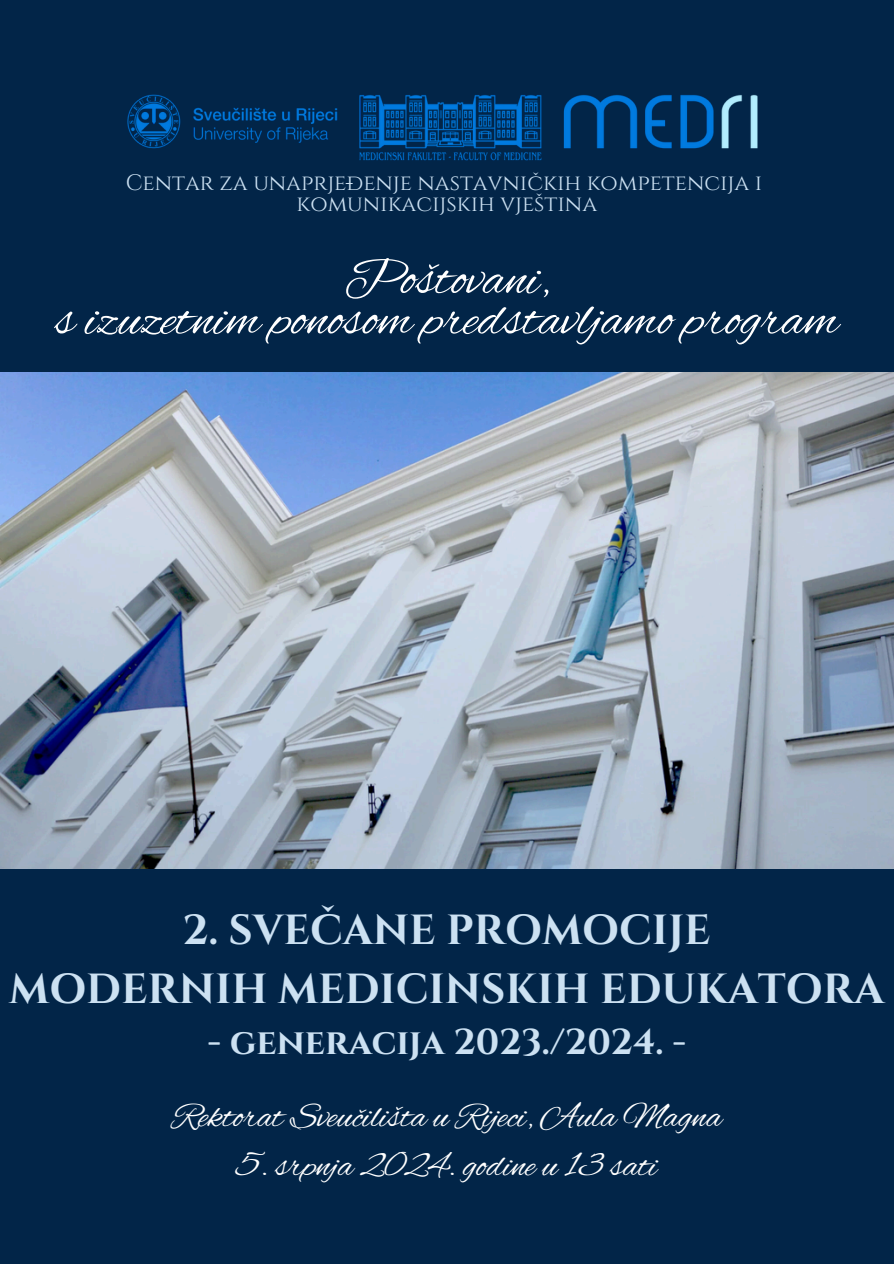
<style>
.page{position:relative;width:894px;height:1264px;background:#fff}
.page>*{position:absolute;margin:0;border:0;box-sizing:border-box;transform-origin:0 0}
.t1{font:54px/40.5px "Alex Brush";color:#fff;text-align:center}
.t2{font:700 42px/58.5px "Cinzel";color:#cce1f2;text-align:center}
.t3{font:36px "Alex Brush";color:#fff}
.t4{font:700 36px "Cinzel";color:#cce1f2}
.t5{font:22.35px "Cinzel";color:#cce1f2}
</style>
<div class="page">
<div style="left:0;top:0;width:893px;height:1263px;background:#022548"></div>
<img style="left:127px;top:94px;width:631px;height:67px">
<img style="left:0;top:373px;width:893px;height:495px">
<h1 class="t5" style="left:126px;top:168px;width:638px">CENTAR ZA UNAPRJEDENJE NASTAVNIČKIH KOMPETENCIJA I</h1>
<p class="t5" style="left:296px;top:190px;width:302px">KOMUNIKACIJSKIH VJEŠTINA</p>
<h3 class="t5" style="left:345px;top:168px;width:10px">-</h3>
<p class="t1" style="left:55px;top:262px;width:784px">Poštovani,<br>s izuzetnim ponosom predstavljamo program</p>
<p class="t2" style="left:9px;top:902px;width:876px">2. SVEČANE PROMOCIJE<br>MODERNIH MEDICINSKIH EDUKATORA</p>
<p class="t4" style="left:207px;top:1019px;width:480px">- generacija 2023./2024. -</p>
<h2 class="t3" style="left:172px;top:1096px;width:550px">Rektorat Sveučilišta u Rijeci, Aula Magna</h2>
<h2 class="t3" style="left:236px;top:1145px;width:422px">5. srpnja 2024. godine u 13 sati</h2>
</div>
